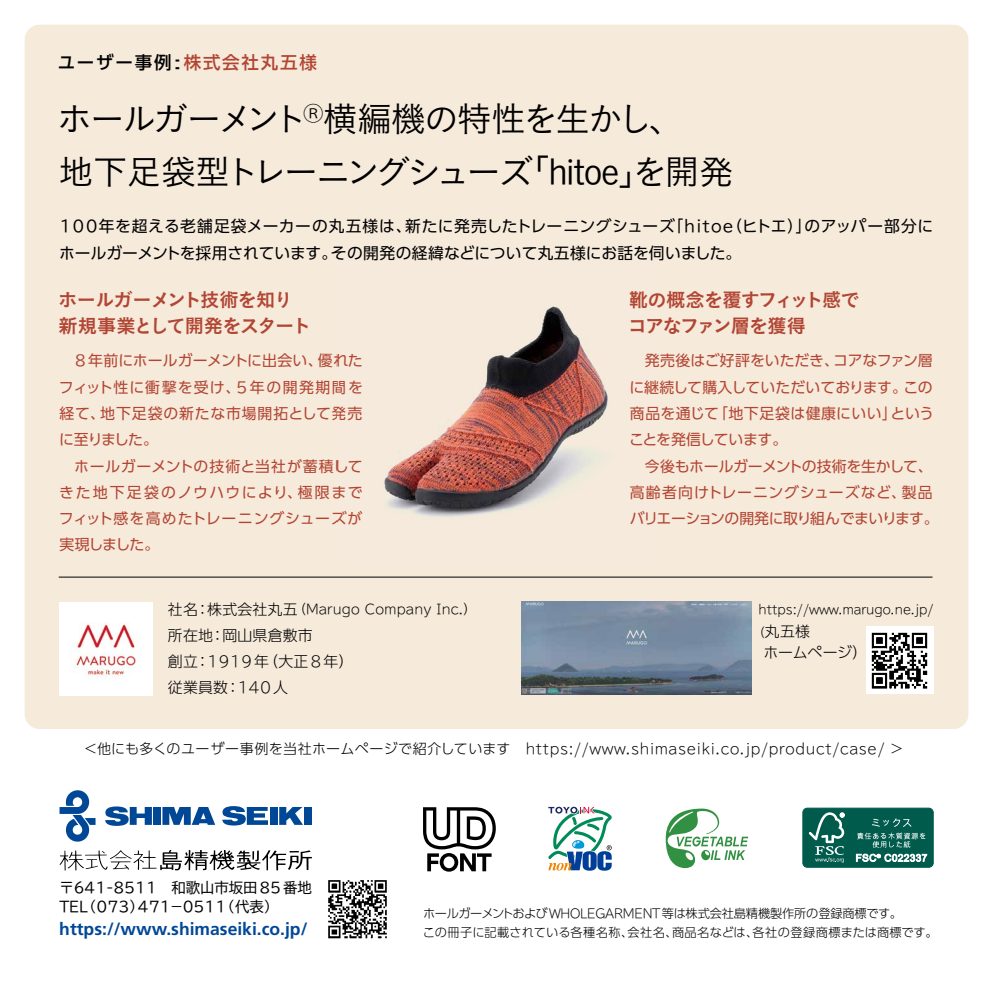
<style>
.page{position:relative;width:993px;height:993px;background:#fff}
.page>*{position:absolute;margin:0;border:0;box-sizing:border-box;transform-origin:0 0}
.t1{font:35px/52.5px "Koburina Go Std N W3";letter-spacing:-.075em;color:#000}
.t2{font:19.25px/25.4px "Koburina Go Std N W6";letter-spacing:-.055em;color:#b24533}
.t3{font:700 17.5px "Frutiger LT Std";color:#004896}
.t4{font:500 17.5px "UD Shin Go Pro";letter-spacing:.1em;color:#b24533}
.t5{font:15.75px/26.2px "UD Shin Go Pro";letter-spacing:.02em;color:#000}
.t6{font:14.88px/26.2px "UD Shin Go Pro";letter-spacing:.045em;color:#b24533}
.t7{font:14.88px/26.2px "UD Shin Go Pro";letter-spacing:.01em;color:#b24533;text-align:justify}
.t8{font:14.88px/26.2px "UD Shin Go Pro";letter-spacing:-.015em;color:#b24533}
.t9{font:300 14.88px/26.2px "UD Shin Go Pro";letter-spacing:.015em;color:#000}
.t10{font:300 14.88px/21px "UD Shin Go Pro";letter-spacing:-.015em;color:#000}
.t11{font:14.35px/19.2px "TBUD Go Std";color:#000}
.t12{font:300 14px "TBUD Go Std Super";letter-spacing:.05em;color:#000}
.t13{font:300 13.12px "TBUD Go Std Super";letter-spacing:.015em;color:#000}
.t14{font:300 12.25px/18.4px "UD Shin Go Pro";letter-spacing:-.015em;color:#000}
.t15{font:300 12.25px "TBUD Go Std Super";color:#000}
.s1{color:#000}
.s2{font-family:"TB Go Std R C6";font-weight:400;color:#000}
.s3{font-family:"TBUD Go Std"}
.s4{font-family:"UD Shin Go Pro";font-size:14.88px}
.s5{font-family:"UD Shin Go Pro"}
.s6{font-family:"TBUD Go Std Super"}
.s7{font-size:12.25px}
</style>
<div class="page">
<div style="left:25px;top:25px;width:942px;height:703px;background:#f6eadb;border-radius:15px"></div>
<img style="left:384px;top:306px;width:224px;height:211px">
<img style="left:60px;top:602px;width:93px;height:93px">
<img style="left:866px;top:626px;width:67px;height:68px">
<img style="left:521px;top:601px;width:230px;height:93px">
<svg style="left:60px;top:850px;width:252px;height:20px"></svg>
<svg style="left:105px;top:806px;width:47px;height:19px"></svg>
<div style="left:154px;top:806px;width:7px;height:18px;background:#004896"></div>
<svg style="left:162px;top:807px;width:53px;height:17px"></svg>
<svg style="left:222px;top:806px;width:46px;height:19px"></svg>
<div style="left:270px;top:806px;width:7px;height:18px;background:#004896"></div>
<svg style="left:279px;top:807px;width:24px;height:17px"></svg>
<div style="left:304px;top:806px;width:7px;height:18px;background:#004896"></div>
<svg style="left:59px;top:790px;width:36px;height:52px"></svg>
<img style="left:328px;top:880px;width:59px;height:59px">
<svg style="left:423px;top:807px;width:72px;height:64px"></svg>
<svg style="left:665px;top:808px;width:83px;height:59px"></svg>
<div style="left:802px;top:807px;width:130px;height:60px;background:#005b4d;border-radius:4px"></div>
<div style="left:802px;top:807px;width:131px;height:60px;border:1px solid #005b4d;border-radius:4px"></div>
<svg style="left:808px;top:812px;width:36px;height:50px"></svg>
<svg style="left:872px;top:818px;width:39px;height:8px"></svg>
<svg style="left:857px;top:832px;width:67px;height:15px"></svg>
<svg style="left:855px;top:853px;width:72px;height:8px"></svg>
<svg style="left:548px;top:806px;width:63px;height:64px"></svg>
<hr style="left:59px;top:576px;width:873px;height:1px;background:#000">
<p class="t4" style="left:58px;top:48px;width:260px"><span class="s1">ユーザー事例</span><span class="s2">:</span>株式会社丸五様</p>
<h1 class="t1" style="left:57px;top:92px;width:677px">ホールガーメント<sup>Ⓡ</sup>横編機の特性を生かし、<br>地下足袋型トレーニングシューズ「hitoe」を開発</h1>
<p class="t5" style="left:59px;top:213px;width:875px"><span class="s3">100</span>年を超える老舗足袋メーカーの丸五様は、新たに発売したトレーニングシューズ「<span class="s3">hitoe</span>（ヒトエ）」のアッパー部分にホールガーメントを採用されています。その開発の経緯などについて丸五様にお話を伺いました。</p>
<p class="t2" style="left:58px;top:288px;width:254px">ホールガーメント技術を知り新規事業として開発をスタート</p>
<p class="t6" style="left:59px;top:347px;width:305px;text-indent:16px"><span class="s3">8</span>年前にホールガーメントに出会い、優れたフィット性に衝撃を受け、<span class="s3">5</span>年の開発期間を経て、地下足袋の新たな市場開拓として発売に至りました。<br>　ホールガーメントの技術と当社が蓄積してきた地下足袋のノウハウにより、極限までフィット感を高めたトレーニングシューズが実現しました。</p>
<p class="t13" style="left:168px;top:598px;width:310px"><span class="s4">社名：株式会社丸五</span><span class="s5">（</span>Marugo Company Inc.<span class="s5">）</span></p>
<p class="t9" style="left:168px;top:621px;width:187px">所在地：岡山県倉敷市<br>創立：<span class="s6">1919</span>年（大正<span class="s6">8</span>年）従業員数：<span class="s6">140</span>人</p>
<p class="t2" style="left:627px;top:288px;width:233px">靴の概念を覆すフィット感でコアなファン層を獲得</p>
<p class="t7" style="left:629px;top:347px;width:306px">　発売後はご好評をいただき、コアなファン層に継続して購入していただいております。この商品を通じて「地下足袋は健康にいい」ということを発信しています。</p>
<p class="t8" style="left:629px;top:452px;width:310px;text-indent:15px">今後もホールガーメントの技術を生かして、高齢者向けトレーニングシューズなど、製品バリエーションの開発に取り組んでまいります。</p>
<p class="t15" style="left:758px;top:598px;width:176px">https://www.marugo.ne.jp/</p>
<p class="t10" style="left:763px;top:620px;width:105px;text-indent:-11px"><span class="s7">（</span>丸五様<br>ホームページ）</p>
<p class="t12" style="left:84px;top:737px;width:821px"><span class="s5">＜他にも多くのユーザー事例を当社ホームページで紹介しています　</span>https://www.shimaseiki.co.jp/product/case/ <span class="s5">＞</span></p>
<p class="t11" style="left:59px;top:877px;width:254px">〒641-8511　和歌山市坂田85番地<br>TEL（073）471－0511（代表）</p>
<p class="t3" style="left:59px;top:918px;width:249px">https://www.shimaseiki.co.jp/</p>
<p class="t14" style="left:422px;top:903px;width:516px">ホールガーメントおよび<span class="s6">WHOLEGARMENT</span>等は株式会社島精機製作所の登録商標です。<br>この冊子に記載されている各種名称、会社名、商品名などは、各社の登録商標または商標です。</p>
</div>
